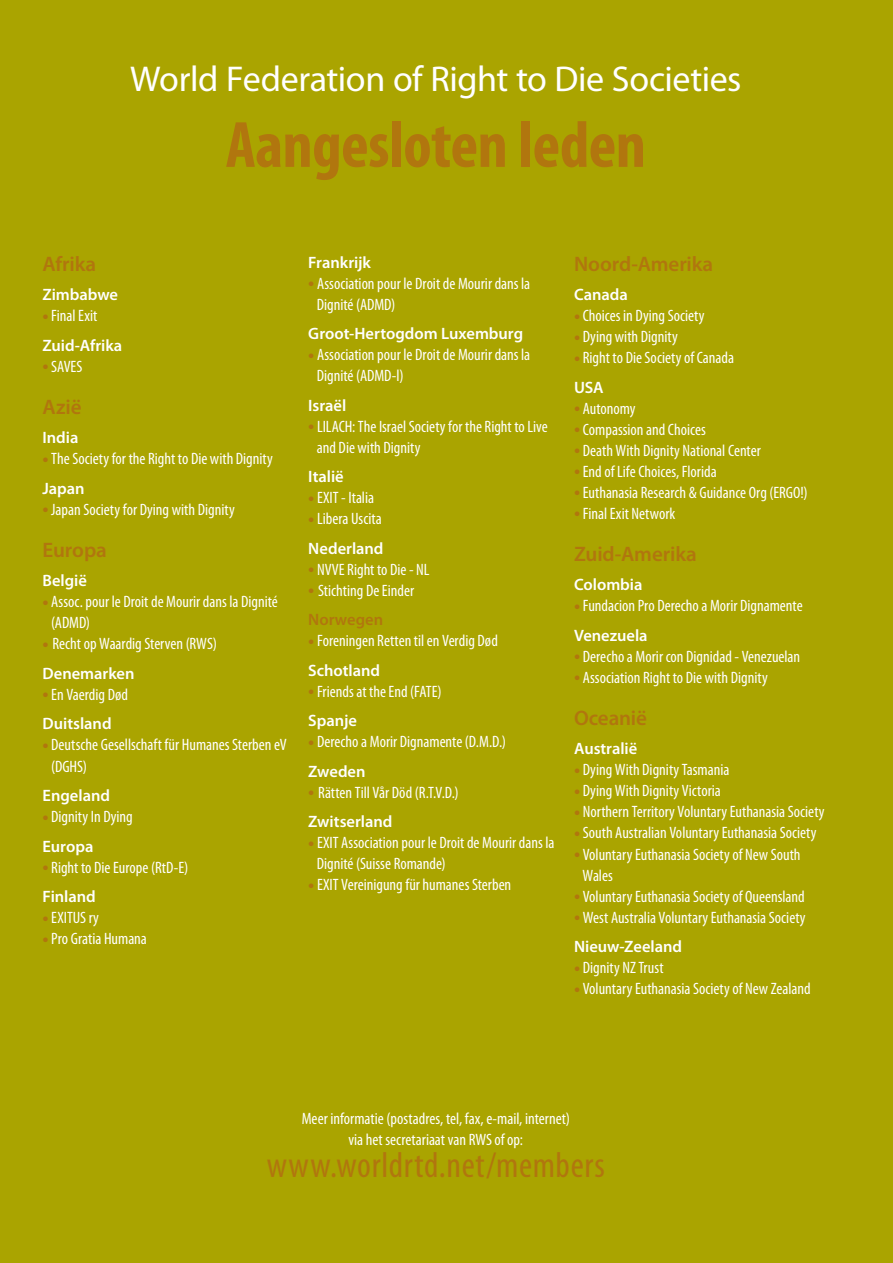
<style>
.page{position:relative;width:893px;height:1263px;background:#aaa400}
.page>*{position:absolute;margin:0;border:0;box-sizing:border-box;transform-origin:0 0}
.t1{font:700 condensed 66px "Myriad Pro";letter-spacing:-.01em;color:#b1760e}
.t2{font:36px "Myriad Pro";letter-spacing:-.01em;color:#fff}
.t3{font:condensed 36px "Myriad Pro";letter-spacing:.02em;color:#b1760e}
.t4{font:600 21px "Myriad Pro";letter-spacing:-.005em;color:#b1760e}
.t5{font:condensed 16.5px/29.5px "Myriad Pro";color:#fff}
.t6{font:600 16.5px/29.5px "Myriad Pro";color:#fff}
.s1{font-weight:400;font-stretch:condensed;font-size:24px;color:#b1760e}
.s2{font-weight:400;font-stretch:condensed}
.s3{font-size:24px;color:#b1760e}
.s4{font-weight:600;font-stretch:normal}
.s5{font-weight:600;font-stretch:normal;color:#b1760e}
</style>
<div class="page">
<h2 class="t2" style="left:130px;top:59px;width:613px">World Federation of Right to Die Societies</h2>
<h1 class="t1" style="left:226px;top:104px;width:422px">Aangesloten leden</h1>
<p class="t4" style="left:43px;top:252px;width:55px">Afrika</p>
<p class="t6" style="left:43px;top:280px;width:77px">Zimbabwe</p>
<p class="t6" style="left:43px;top:301px;width:81px"><span class="s1">•</span> <span class="s2">Final Exit<br></span>Zuid-Afrika</p>
<p class="t5" style="left:43px;top:351px;width:42px"><span class="s3">•</span> SAVES</p>
<p class="t4" style="left:43px;top:395px;width:41px">Azië</p>
<p class="t6" style="left:43px;top:423px;width:37px">India</p>
<p class="t5" style="left:43px;top:444px;width:232px"><span class="s3">•</span> The Society for the Right to Die with Dignity<br><span class="s4">Japan</span></p>
<p class="t5" style="left:43px;top:494px;width:194px"><span class="s3">•</span> Japan Society for Dying with Dignity</p>
<p class="t4" style="left:43px;top:538px;width:66px">Europa</p>
<p class="t6" style="left:43px;top:566px;width:46px">België</p>
<p class="t5" style="left:51px;top:591px;width:228px;line-height:21px;text-indent:-9px"><span class="s3">•</span> Assoc. pour le Droit de Mourir dans la Dignité (ADMD)</p>
<p class="t5" style="left:43px;top:629px;width:176px"><span class="s3">•</span> Recht op Waardig Sterven (RWS)<br><span class="s4">Denemarken</span></p>
<p class="t5" style="left:43px;top:679px;width:87px"><span class="s3">•</span> En Vaerdig Død<br><span class="s4">Duitsland</span></p>
<p class="t5" style="left:51px;top:734px;width:237px;line-height:21px;text-indent:-9px"><span class="s3">•</span> Deutsche Gesellschaft für Humanes Sterben eV (DGHS)</p>
<p class="t6" style="left:43px;top:781px;width:69px">Engeland</p>
<p class="t5" style="left:43px;top:801px;width:92px"><span class="s3">•</span> Dignity In Dying<br><span class="s4">Europa</span></p>
<p class="t5" style="left:43px;top:852px;width:147px"><span class="s3">•</span> Right to Die Europe (RtD-E)<br><span class="s4">Finland</span></p>
<p class="t5" style="left:43px;top:902px;width:58px"><span class="s3">•</span> EXITUS ry</p>
<p class="t5" style="left:43px;top:923px;width:106px"><span class="s3">•</span> Pro Gratia Humana</p>
<p class="t6" style="left:308px;top:247px;width:64px">Frankrijk</p>
<p class="t5" style="left:317px;top:272px;width:215px;line-height:21px;text-indent:-9px"><span class="s3">•</span> Association pour le Droit de Mourir dans la<br>Dignité (ADMD)</p>
<p class="t6" style="left:308px;top:319px;width:216px">Groot-Hertogdom Luxemburg</p>
<p class="t5" style="left:317px;top:344px;width:215px;line-height:21px;text-indent:-9px"><span class="s3">•</span> Association pour le Droit de Mourir dans la<br>Dignité (ADMD-l)</p>
<p class="t6" style="left:308px;top:390px;width:40px">Israël</p>
<p class="t5" style="left:317px;top:415px;width:232px;line-height:21px;text-indent:-9px"><span class="s3">•</span> LILACH: The Israel Society for the Right to Live and Die with Dignity</p>
<p class="t6" style="left:308px;top:462px;width:37px">Italië</p>
<p class="t5" style="left:308px;top:483px;width:67px"><span class="s3">•</span> EXIT - Italia</p>
<p class="t5" style="left:308px;top:504px;width:77px"><span class="s3">•</span> Libera Uscita<br><span class="s4">Nederland</span></p>
<p class="t5" style="left:308px;top:554px;width:123px"><span class="s3">•</span> NVVE Right to Die - NL</p>
<p class="t5" style="left:308px;top:575px;width:107px"><span class="s3">•</span> Stichting De Einder<br><span class="s5">Norwegen</span></p>
<p class="t5" style="left:308px;top:626px;width:191px"><span class="s3">•</span> Foreningen Retten til en Verdig Død<br><span class="s4">Schotland</span></p>
<p class="t5" style="left:308px;top:676px;width:135px"><span class="s3">•</span> Friends at the End (FATE)<br><span class="s4">Spanje</span></p>
<p class="t5" style="left:308px;top:727px;width:199px"><span class="s3">•</span> Derecho a Morir Dignamente (D.M.D.)<br><span class="s4">Zweden</span></p>
<p class="t5" style="left:308px;top:777px;width:152px"><span class="s3">•</span> Rätten Till Vår Död (R.T.V.D.)<br><span class="s4">Zwitserland</span></p>
<p class="t5" style="left:317px;top:832px;width:239px;line-height:21px;text-indent:-9px"><span class="s3">•</span> EXIT Association pour le Droit de Mourir dans la<br>Dignité (Suisse Romande)</p>
<p class="t5" style="left:308px;top:870px;width:205px"><span class="s3">•</span> EXIT Vereinigung für humanes Sterben</p>
<p class="t4" style="left:574px;top:252px;width:141px">Noord-Amerika</p>
<p class="t6" style="left:574px;top:280px;width:55px">Canada</p>
<p class="t5" style="left:574px;top:301px;width:132px"><span class="s3">•</span> Choices in Dying Society</p>
<p class="t5" style="left:574px;top:322px;width:105px"><span class="s3">•</span> Dying with Dignity</p>
<p class="t5" style="left:574px;top:343px;width:161px"><span class="s3">•</span> Right to Die Society of Canada<br><span class="s4">USA</span></p>
<p class="t5" style="left:574px;top:393px;width:63px"><span class="s3">•</span> Autonomy</p>
<p class="t5" style="left:574px;top:414px;width:133px"><span class="s3">•</span> Compassion and Choices</p>
<p class="t5" style="left:574px;top:435px;width:188px"><span class="s3">•</span> Death With Dignity National Center</p>
<p class="t5" style="left:574px;top:456px;width:144px"><span class="s3">•</span> End of Life Choices, Florida</p>
<p class="t5" style="left:574px;top:477px;width:235px"><span class="s3">•</span> Euthanasia Research &amp; Guidance Org (ERGO!)</p>
<p class="t5" style="left:574px;top:498px;width:103px"><span class="s3">•</span> Final Exit Network</p>
<p class="t4" style="left:574px;top:542px;width:124px">Zuid-Amerika</p>
<p class="t6" style="left:574px;top:570px;width:70px">Colombia</p>
<p class="t5" style="left:574px;top:591px;width:230px"><span class="s3">•</span> Fundacion Pro Derecho a Morir Dignamente<br><span class="s4">Venezuela</span></p>
<p class="t5" style="left:574px;top:641px;width:228px"><span class="s3">•</span> Derecho a Morir con Dignidad - Venezuelan</p>
<p class="t5" style="left:574px;top:662px;width:195px"><span class="s3">•</span> Association Right to Die with Dignity</p>
<p class="t4" style="left:574px;top:706px;width:74px">Oceanië</p>
<p class="t6" style="left:574px;top:734px;width:65px">Australië</p>
<p class="t5" style="left:574px;top:755px;width:157px"><span class="s3">•</span> Dying With Dignity Tasmania</p>
<p class="t5" style="left:574px;top:776px;width:148px"><span class="s3">•</span> Dying With Dignity Victoria</p>
<p class="t5" style="left:574px;top:797px;width:252px"><span class="s3">•</span> Northern Territory Voluntary Euthanasia Society</p>
<p class="t5" style="left:574px;top:818px;width:244px"><span class="s3">•</span> South Australian Voluntary Euthanasia Society</p>
<p class="t5" style="left:583px;top:843px;width:220px;line-height:21px;text-indent:-9px"><span class="s3">•</span> Voluntary Euthanasia Society of New South<br>Wales</p>
<p class="t5" style="left:574px;top:881px;width:232px"><span class="s3">•</span> Voluntary Euthanasia Society of Queensland</p>
<p class="t5" style="left:574px;top:902px;width:233px"><span class="s3">•</span> West Australia Voluntary Euthanasia Society<br><span class="s4">Nieuw-Zeeland</span></p>
<p class="t5" style="left:574px;top:952px;width:91px"><span class="s3">•</span> Dignity NZ Trust</p>
<p class="t5" style="left:574px;top:973px;width:238px"><span class="s3">•</span> Voluntary Euthanasia Society of New Zealand</p>
<p class="t5" style="left:302px;top:1108px;width:270px;line-height:21px;text-align:center">Meer informatie (postadres, tel, fax, e-mail, internet) via het secretariaat van RWS of op:</p>
<h2 class="t3" style="left:267px;top:1143px;width:340px">www.worldrtd.net/members</h2>
</div>
